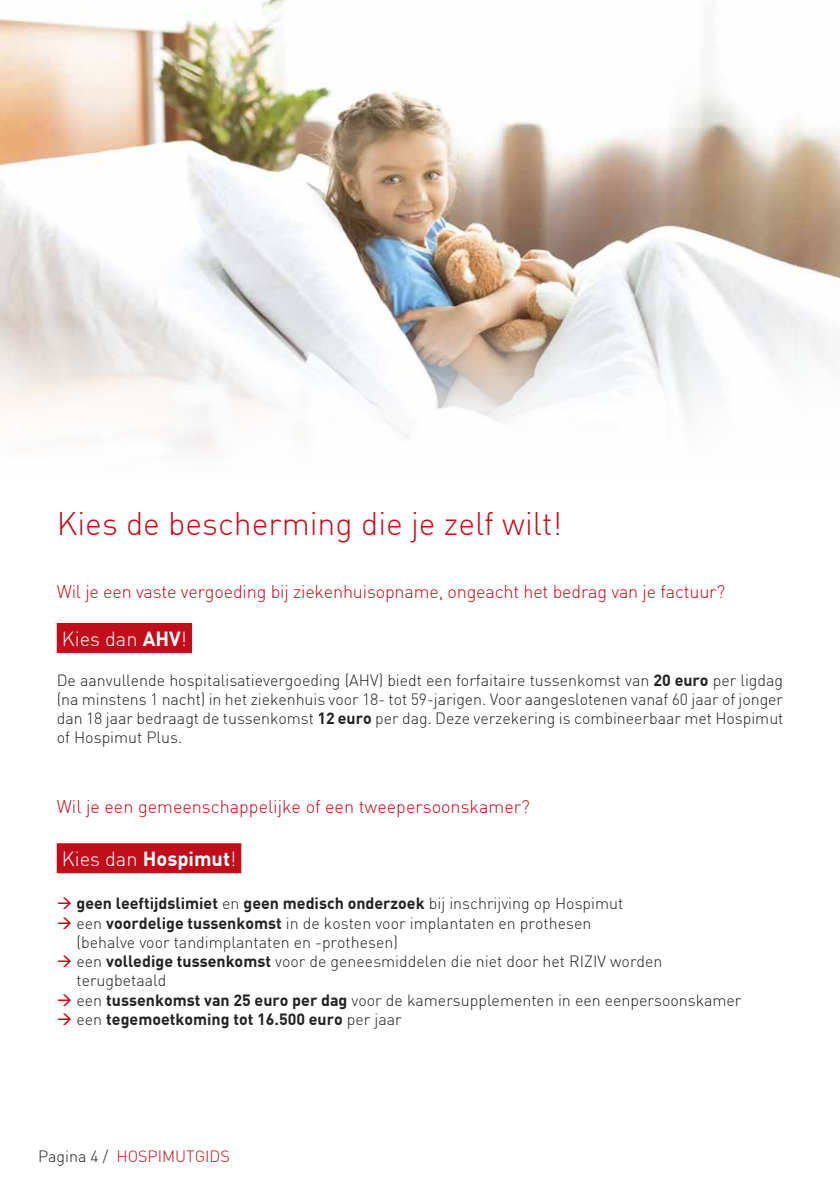
<style>
.page{position:relative;width:840px;height:1191px;background:#fff}
.page>*{position:absolute;margin:0;border:0;box-sizing:border-box;transform-origin:0 0}
.t1{font:300 32px "DIN Offc";color:#c20e1a}
.t2{font:300 20px "DIN Offc";color:#fff}
.t3{font:300 18px "DIN Offc";letter-spacing:-.01em;color:#c20e1a}
.t4{font:300 16px/19.2px "DIN Offc";color:#222221}
.t5{font:700 16px "DIN Offc";color:#222221}
.t6{font:300 16px "DIN Offc";color:#c20e1a}
.s1{font-weight:700}
.s2{color:#c20e1a}
.s3{font-weight:300}
.s4{color:#222221}
</style>
<div class="page">
<div style="left:57px;top:623px;width:135px;height:30px;background:#c20e1a"></div>
<div style="left:57px;top:843px;width:184px;height:30px;background:#c20e1a"></div>
<img style="left:0;top:0;width:839px;height:451px">
<h1 class="t1" style="left:57px;top:503px;width:506px">Kies de bescherming die je zelf wilt!</h1>
<p class="t3" style="left:57px;top:580px;width:669px">Wil je een vaste vergoeding bij ziekenhuisopname, ongeacht het bedrag van je factuur?</p>
<p class="t2" style="left:62px;top:626px;width:126px">Kies dan <span class="s1">AHV</span>!</p>
<p class="t4" style="left:57px;top:670px;width:727px;text-align:justify">De aanvullende hospitalisatievergoeding (AHV) biedt een forfaitaire tussenkomst van <span class="s1">20 euro</span> per ligdag (na minstens 1 nacht) in het ziekenhuis voor 18- tot 59-jarigen. Voor aangeslotenen vanaf 60 jaar of jonger dan 18 jaar bedraagt de tussenkomst <span class="s1">12 euro</span> per dag. Deze verzekering is combineerbaar met Hospimut of Hospimut Plus.</p>
<p class="t3" style="left:57px;top:796px;width:474px">Wil je een gemeenschappelijke of een tweepersoonskamer?</p>
<p class="t2" style="left:62px;top:846px;width:176px">Kies dan <span class="s1">Hospimut</span>!</p>
<p class="t5" style="left:57px;top:893px;width:568px"><span class="s2">→</span> geen leeftijdslimiet <span class="s3">en</span> geen medisch onderzoek <span class="s3">bij inschrijving op Hospimut</span></p>
<p class="t4" style="left:76px;top:913px;width:516px;text-indent:-20px"><span class="s2">→</span> een <span class="s1">voordelige tussenkomst</span> in de kosten voor implantaten en prothesen (behalve voor tandimplantaten en -prothesen)</p>
<p class="t4" style="left:76px;top:951px;width:587px;text-indent:-20px"><span class="s2">→</span> een <span class="s1">volledige tussenkomst</span> voor de geneesmiddelen die niet door het RIZIV worden terugbetaald</p>
<p class="t4" style="left:57px;top:990px;width:686px"><span class="s2">→</span> een <span class="s1">tussenkomst van 25 euro per dag</span> voor de kamersupplementen in een eenpersoonskamer</p>
<p class="t5" style="left:57px;top:1008px;width:346px"><span class="s2">→</span> <span class="s3">een</span> tegemoetkoming tot 16.500 euro <span class="s3">per jaar</span></p>
<p class="t6" style="left:38px;top:1146px;width:193px"><span class="s4">Pagina 4 /</span> HOSPIMUTGIDS</p>
</div>
